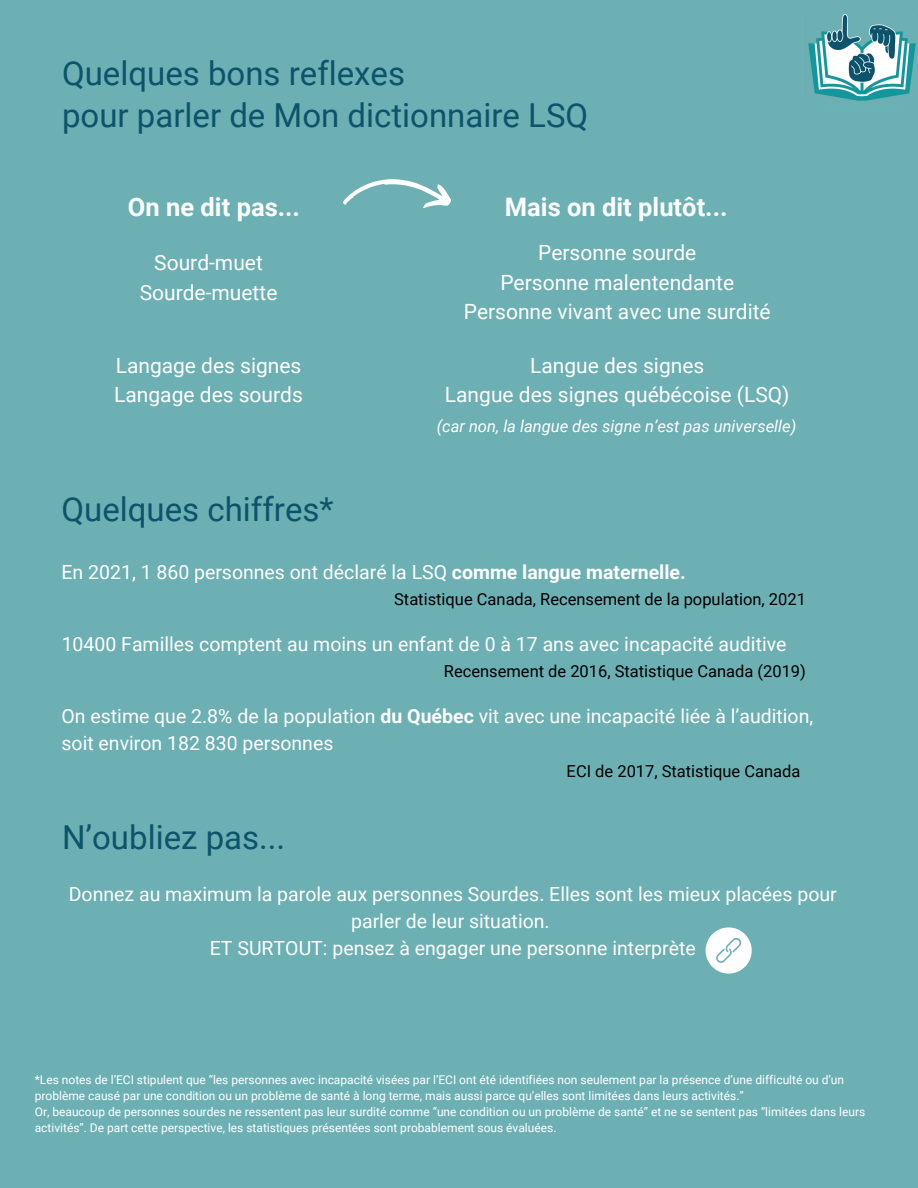
<style>
.page{position:relative;width:918px;height:1188px;background:#6cb0b4}
.page>*{position:absolute;margin:0;border:0;box-sizing:border-box;transform-origin:0 0}
.t1{font:33px "Roboto";color:#0c536b}
.t2{font:700 25.5px "Roboto";color:#fff}
.t3{font:21px "Roboto";color:#fff}
.t4{font:19.5px/27px "Roboto";color:#fff;text-align:center}
.t5{font:16.5px "Roboto";color:#000}
.t6{font:italic 16.5px "Roboto";color:#fff}
.t7{font:12px/16px "Roboto";color:#fff}
.s1{font-weight:700}
</style>
<div class="page">
<img style="left:808px;top:10px;width:108px;height:91px">
<svg style="left:343px;top:179px;width:108px;height:29px"></svg>
<svg style="left:706px;top:927px;width:46px;height:47px"></svg>
<p class="t1" style="left:62px;top:55px;width:345px">Quelques bons reflexes</p>
<p class="t1" style="left:62px;top:96px;width:528px">pour parler de Mon dictionnaire LSQ</p>
<p class="t2" style="left:128px;top:192px;width:174px">On ne dit pas...</p>
<p class="t2" style="left:505px;top:192px;width:224px">Mais on dit plutôt...</p>
<p class="t3" style="left:154px;top:251px;width:110px">Sourd-muet</p>
<p class="t3" style="left:140px;top:280px;width:139px">Sourde-muette</p>
<p class="t3" style="left:538px;top:241px;width:160px">Personne sourde</p>
<p class="t3" style="left:500px;top:270px;width:235px">Personne malentendante</p>
<p class="t3" style="left:464px;top:299px;width:308px">Personne vivant avec une surdité</p>
<p class="t3" style="left:530px;top:354px;width:176px">Langue des signes</p>
<p class="t3" style="left:445px;top:383px;width:346px">Langue des signes québécoise (LSQ)</p>
<p class="t6" style="left:437px;top:417px;width:361px">(car non, la langue des signe n’est pas universelle)</p>
<p class="t3" style="left:116px;top:354px;width:187px">Langage des signes</p>
<p class="t3" style="left:114px;top:383px;width:190px">Langage des sourds</p>
<p class="t1" style="left:62px;top:490px;width:274px">Quelques chiffres*</p>
<p class="t4" style="left:62px;top:558px;width:626px">En 2021, 1 860 personnes ont déclaré la LSQ <span class="s1">comme langue maternelle.</span></p>
<p class="t5" style="left:394px;top:590px;width:413px">Statistique Canada, Recensement de la population, 2021</p>
<p class="t4" style="left:62px;top:631px;width:726px">10400 Familles comptent au moins un enfant de 0 à 17 ans avec incapacité auditive</p>
<p class="t5" style="left:444px;top:662px;width:364px">Recensement de 2016, Statistique Canada (2019)</p>
<p class="t4" style="left:62px;top:703px;width:753px;text-align:left">On estime que 2.8% de la population <span class="s1">du Québec</span> vit avec une incapacité liée à l’audition, soit environ 182 830 personnes</p>
<p class="t5" style="left:567px;top:762px;width:235px">ECI de 2017, Statistique Canada</p>
<p class="t1" style="left:62px;top:818px;width:225px">N’oubliez pas...</p>
<p class="t4" style="left:69px;top:881px;width:770px">Donnez au maximum la parole aux personnes Sourdes. Elles sont les mieux placées pour parler de leur situation.</p>
<p class="t4" style="left:210px;top:935px;width:487px">ET SURTOUT: pensez à engager une personne interprète</p>
<p class="t7" style="left:35px;top:1072px;width:811px">*Les notes de l’ECI stipulent que “les personnes avec incapacité visées par l’ECI ont été identifiées non seulement par la présence d’une difficulté ou d’un problème causé par une condition ou un problème de santé à long terme, mais aussi parce qu’elles sont limitées dans leurs activités.”</p>
<p class="t7" style="left:35px;top:1104px;width:832px">Or, beaucoup de personnes sourdes ne ressentent pas leur surdité comme “une condition ou un problème de santé” et ne se sentent pas “limitées dans leurs activités”. De part cette perspective, les statistiques présentées sont probablement sous évaluées.</p>
</div>
